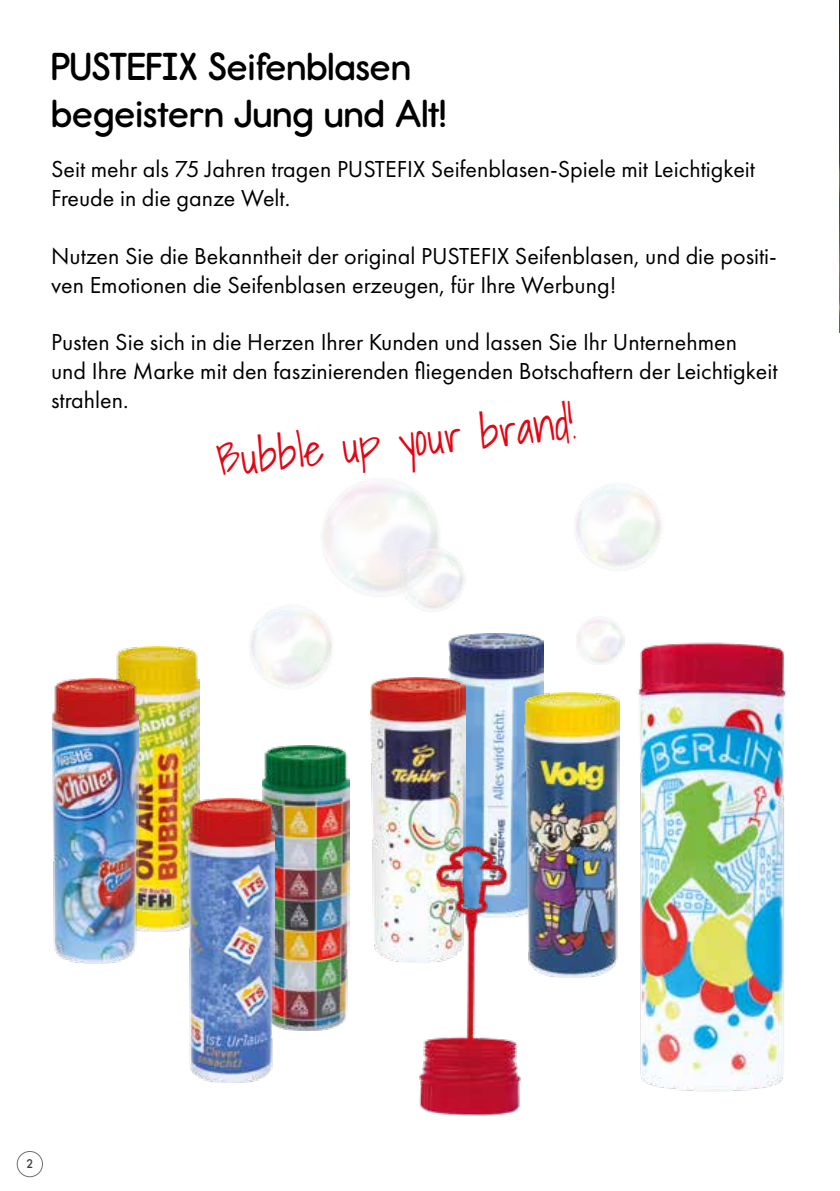
<style>
.page{position:relative;width:840px;height:1191px;background:#fff}
.page>*{position:absolute;margin:0;border:0;box-sizing:border-box;transform-origin:0 0}
.t1{font:300 44.8px "Shadows Into";color:#e30613}
.t2{font:39.2px/47px "Report Sb";color:#000}
.t3{font:24px/28.8px "Futura PT";color:#000}
.t4{font:12.6px "Report Sb";color:#3c3c3b}
</style>
<div class="page">
<img style="left:839px;top:0;width:1px;height:332px">
<img style="left:638px;top:642px;width:148px;height:450px">
<img style="left:448px;top:633px;width:95px;height:199px">
<img style="left:370px;top:677px;width:95px;height:286px">
<img style="left:524px;top:692px;width:95px;height:285px">
<img style="left:116px;top:647px;width:84px;height:284px">
<img style="left:262px;top:745px;width:87px;height:285px">
<img style="left:52px;top:678px;width:86px;height:285px">
<img style="left:189px;top:798px;width:85px;height:285px">
<img style="left:412px;top:832px;width:118px;height:284px">
<div style="left:17px;top:1151px;width:26px;height:25px;border:1px solid #706f6f;border-radius:50%"></div>
<h2 class="t2" style="left:51px;top:43px;width:396px">PUSTEFIX Seifenblasen begeistern Jung und Alt!</h2>
<p class="t3" style="left:51px;top:155px;width:705px">Seit mehr als 75 Jahren tragen PUSTEFIX Seifenblasen-Spiele mit Leichtigkeit<br>Freude in die ganze Welt.</p>
<p class="t3" style="left:51px;top:241px;width:727px">Nutzen Sie die Bekanntheit der original PUSTEFIX Seifenblasen, und die positi&shy;ven Emotionen die Seifenblasen erzeugen, für Ihre Werbung!</p>
<p class="t3" style="left:51px;top:327px;width:727px">Pusten Sie sich in die Herzen Ihrer Kunden und lassen Sie Ihr Unternehmen und Ihre Marke mit den faszinierenden fliegenden Botschaftern der Leichtigkeit strahlen.</p>
<h1 class="t1" style="left:213px;top:424px;width:361px;rotate:-6deg">Bubble up your brand!</h1>
<p class="t4" style="left:27px;top:1156px;width:7px">2</p>
</div>
